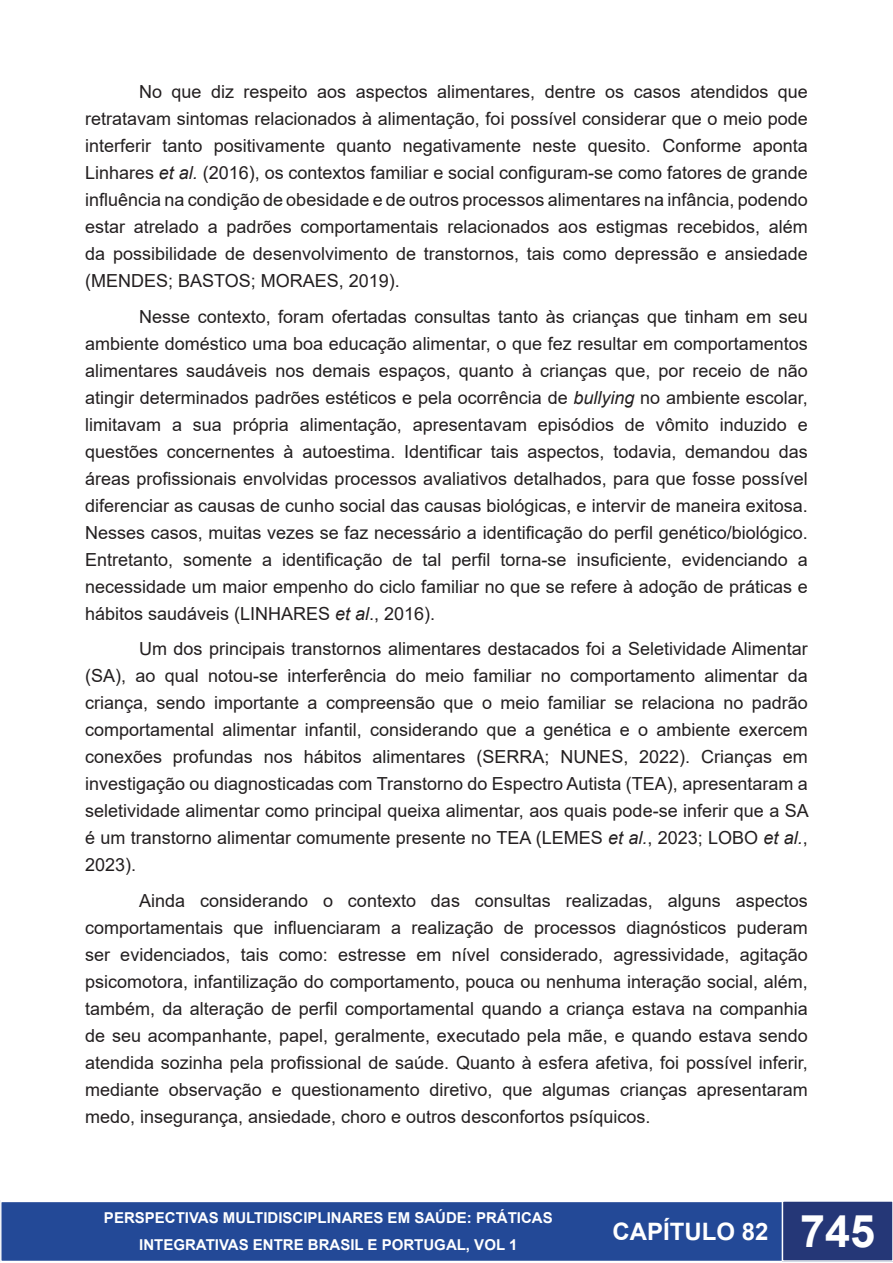
<style>
.page{position:relative;width:893px;height:1263px;background:#fff}
.page>*{position:absolute;margin:0;border:0;box-sizing:border-box;transform-origin:0 0}
.t1{font:700 24px "Arial";color:#fff}
.t2{font:18px/27px "Arial";color:#231f20;text-align:justify}
.t3{font:700 15px/27px "Arial";color:#fff;text-align:center}
.s1{font-style:italic}
.s2{font-size:45px}
</style>
<div class="page">
<div style="left:1px;top:1201px;width:782px;height:60px;background:#234997"></div>
<div style="left:0;top:1201px;width:784px;height:61px;border:2px solid #fff"></div>
<svg style="left:0;top:1200px;width:1px;height:62px"></svg>
<div style="left:782px;top:1201px;width:111px;height:60px;background:#253777"></div>
<div style="left:782px;top:1200px;width:111px;height:62px;border:2px solid #fff"></div>
<p class="t2" style="left:85px;top:78px;width:724px;text-indent:54px">No que diz respeito aos aspectos alimentares, dentre os casos atendidos que retratavam sintomas relacionados à alimentação, foi possível considerar que o meio pode interferir tanto positivamente quanto negativamente neste quesito. Conforme aponta Linhares <span class="s1">et al.</span> (2016), os contextos familiar e social configuram-se como fatores de grande influência na condição de obesidade e de outros processos alimentares na infância, podendo estar atrelado a padrões comportamentais relacionados aos estigmas recebidos, além da possibilidade de desenvolvimento de transtornos, tais como depressão e ansiedade (MENDES; BASTOS; MORAES, 2019).</p>
<p class="t2" style="left:85px;top:303px;width:724px;text-indent:54px">Nesse contexto, foram ofertadas consultas tanto às crianças que tinham em seu ambiente doméstico uma boa educação alimentar, o que fez resultar em comportamentos alimentares saudáveis nos demais espaços, quanto à crianças que, por receio de não atingir determinados padrões estéticos e pela ocorrência de <span class="s1">bullying</span> no ambiente escolar, limitavam a sua própria alimentação, apresentavam episódios de vômito induzido e questões concernentes à autoestima. Identificar tais aspectos, todavia, demandou das áreas profissionais envolvidas processos avaliativos detalhados, para que fosse possível diferenciar as causas de cunho social das causas biológicas, e intervir de maneira exitosa.<br>Nesses casos, muitas vezes se faz necessário a identificação do perfil genético/biológico.<br>Entretanto, somente a identificação de tal perfil torna-se insuficiente, evidenciando a necessidade um maior empenho do ciclo familiar no que se refere à adoção de práticas e hábitos saudáveis (LINHARES <span class="s1">et al</span>., 2016).</p>
<p class="t2" style="left:85px;top:635px;width:725px;text-indent:54px">Um dos principais transtornos alimentares destacados foi a Seletividade Alimentar (SA), ao qual notou-se interferência do meio familiar no comportamento alimentar da criança, sendo importante a compreensão que o meio familiar se relaciona no padrão comportamental alimentar infantil, considerando que a genética e o ambiente exercem conexões profundas nos hábitos alimentares (SERRA; NUNES, 2022). Crianças em investigação ou diagnosticadas com Transtorno do Espectro Autista (TEA), apresentaram a seletividade alimentar como principal queixa alimentar, aos quais pode-se inferir que a SA é um transtorno alimentar comumente presente no TEA (LEMES <span class="s1">et al.</span>, 2023; LOBO <span class="s1">et al.</span>, 2023).</p>
<p class="t2" style="left:85px;top:887px;width:724px;text-indent:54px">Ainda considerando o contexto das consultas realizadas, alguns aspectos comportamentais que influenciaram a realização de processos diagnósticos puderam ser evidenciados, tais como: estresse em nível considerado, agressividade, agitação psicomotora, infantilização do comportamento, pouca ou nenhuma interação social, além, também, da alteração de perfil comportamental quando a criança estava na companhia de seu acompanhante, papel, geralmente, executado pela mãe, e quando estava sendo atendida sozinha pela profissional de saúde. Quanto à esfera afetiva, foi possível inferir, mediante observação e questionamento diretivo, que algumas crianças apresentaram medo, insegurança, ansiedade, choro e outros desconfortos psíquicos.</p>
<p class="t3" style="left:104px;top:1205px;width:450px">PERSPECTIVAS MULTIDISCIPLINARES EM SAÚDE: PRÁTICAS<br>INTEGRATIVAS ENTRE BRASIL E PORTUGAL, VOL 1</p>
<h1 class="t1" style="left:612px;top:1215px;width:264px">CAPÍTULO 82 <span class="s2">745</span></h1>
</div>
